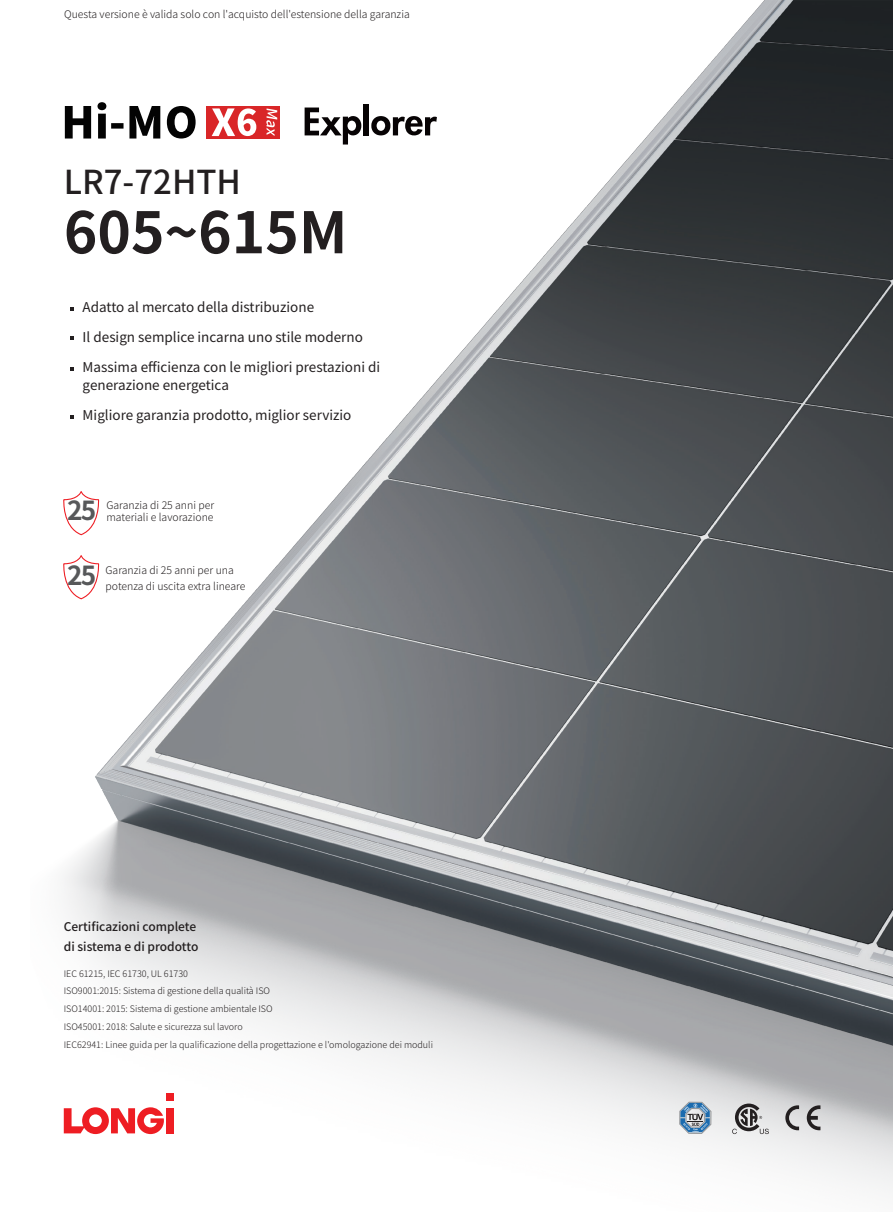
<style>
.page{position:relative;width:893px;height:1212px;background:#fff}
.page>*{position:absolute;margin:0;border:0;box-sizing:border-box;transform-origin:0 0}
.t1{font:700 57px "Source Han Sans CN";color:#231f20}
.t2{font:500 33px "Source Han Sans CN";color:#231f20}
.t3{font:700 26.25px "Source Han Sans CN";color:#57585a}
.t4{font:13.5px/18px "Source Han Sans CN";color:#231f20}
.t5{font:500 12px/20px "Source Han Sans CN";color:#231f20}
.t6{font:300 10.5px/12.6px "Source Han Sans CN";color:#231f20}
.t7{font:300 9px/17.9px "Source Han Sans CN";color:#231f20}
</style>
<div class="page">
<img style="left:63px;top:0;width:830px;height:1192px">
<svg style="left:679px;top:1101px;width:33px;height:33px"></svg>
<svg style="left:732px;top:1103px;width:37px;height:31px"></svg>
<svg style="left:785px;top:1105px;width:14px;height:25px"></svg>
<svg style="left:807px;top:1105px;width:13px;height:25px"></svg>
<svg style="left:64px;top:1107px;width:100px;height:27px"></svg>
<div style="left:167px;top:1093px;width:7px;height:7px;background:#ee1d23"></div>
<div style="left:167px;top:1108px;width:7px;height:26px;background:#ee1d23"></div>
<svg style="left:70px;top:307px;width:4px;height:4px"></svg>
<svg style="left:70px;top:336px;width:4px;height:4px"></svg>
<svg style="left:70px;top:367px;width:4px;height:3px"></svg>
<svg style="left:70px;top:415px;width:4px;height:3px"></svg>
<svg style="left:63px;top:491px;width:37px;height:45px"></svg>
<svg style="left:63px;top:555px;width:37px;height:45px"></svg>
<svg style="left:65px;top:106px;width:26px;height:33px"></svg>
<svg style="left:98px;top:102px;width:62px;height:37px"></svg>
<svg style="left:167px;top:106px;width:29px;height:33px"></svg>
<div style="left:264px;top:106px;width:16px;height:33px;background:#d92628"></div>
<div style="left:206px;top:106px;width:56px;height:33px;background:#d92628"></div>
<svg style="left:212px;top:108px;width:44px;height:28px"></svg>
<svg style="left:266px;top:108px;width:11px;height:28px"></svg>
<svg style="left:305px;top:108px;width:56px;height:37px"></svg>
<div style="left:364px;top:104px;width:5px;height:31px;background:#070304"></div>
<svg style="left:371px;top:116px;width:66px;height:19px"></svg>
<p class="t6" style="left:64px;top:8px;width:347px">Questa versione è valida solo con l'acquisto dell'estensione della garanzia</p>
<h2 class="t2" style="left:64px;top:163px;width:179px">LR7-72HTH</h2>
<h1 class="t1" style="left:64px;top:203px;width:285px">605~615M</h1>
<h3 class="t4" style="left:83px;top:299px;width:233px">Adatto al mercato della distribuzione</h3>
<h3 class="t4" style="left:83px;top:329px;width:282px">Il design semplice incarna uno stile moderno</h3>
<h3 class="t4" style="left:83px;top:359px;width:299px">Massima efficienza con le migliori prestazioni di generazione energetica</h3>
<h3 class="t4" style="left:83px;top:407px;width:270px">Migliore garanzia prodotto, miglior servizio</h3>
<h3 class="t3" style="left:67px;top:497px;width:31px">25</h3>
<p class="t6" style="left:106px;top:499px;width:109px">Garanzia di 25 anni per materiali e lavorazione</p>
<h3 class="t3" style="left:67px;top:561px;width:31px">25</h3>
<p class="t6" style="left:106px;top:563px;width:141px;line-height:15.3px">Garanzia di 25 anni per una potenza di uscita extra lineare</p>
<h3 class="t5" style="left:64px;top:917px;width:136px">Certificazioni complete di sistema e di prodotto</h3>
<p class="t7" style="left:64px;top:964px;width:371px">IEC 61215, IEC 61730, UL 61730<br>ISO9001:2015: Sistema di gestione della qualità ISO<br>ISO14001: 2015: Sistema di gestione ambientale ISO<br>ISO45001: 2018: Salute e sicurezza sul lavoro<br>IEC62941: Linee guida per la qualificazione della progettazione e l'omologazione dei moduli</p>
</div>
